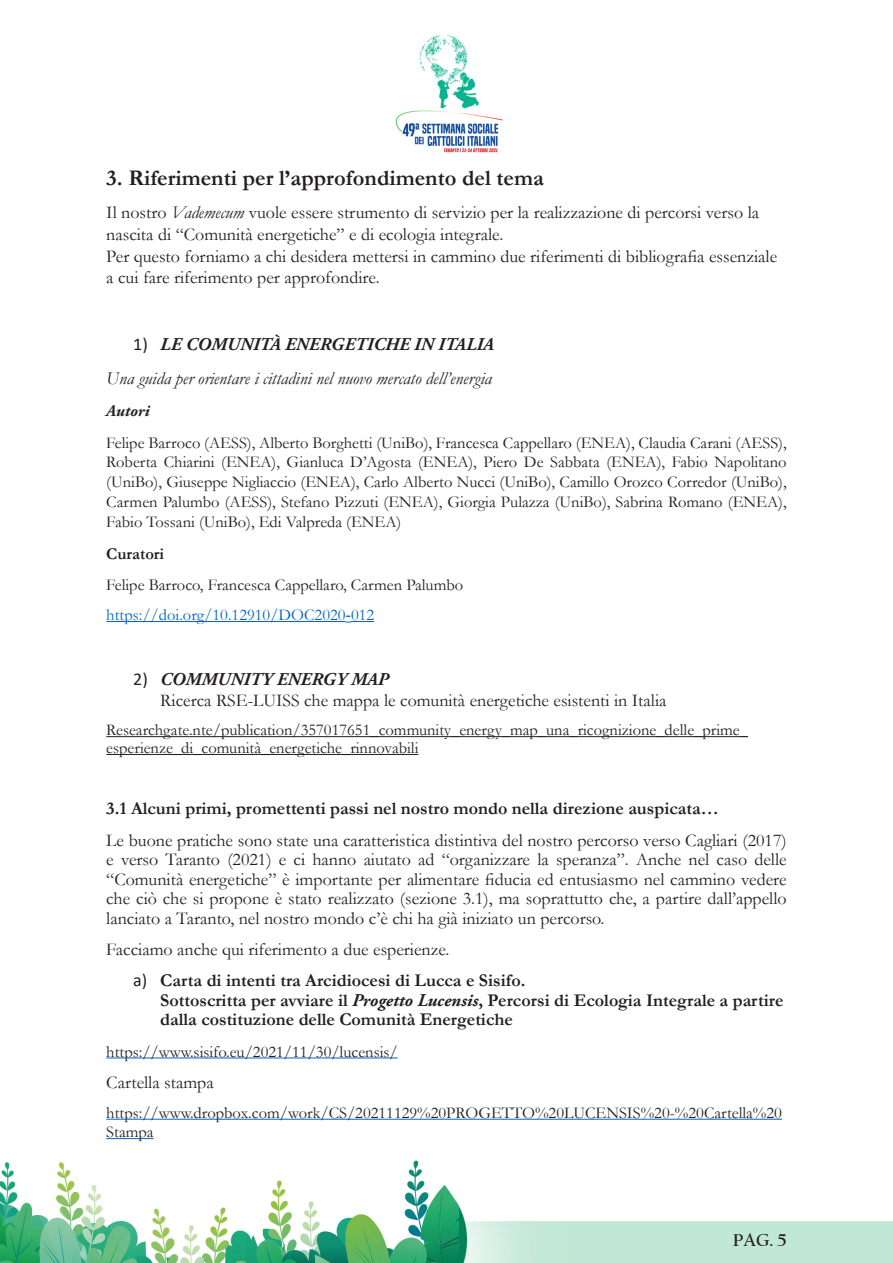
<style>
.page{position:relative;width:893px;height:1263px;background:#fff}
.page>*{position:absolute;margin:0;border:0;box-sizing:border-box;transform-origin:0 0}
.t1{font:700 22.5px "Garamond";color:#231f20}
.List_Paragraph{font:18px/19.5px "Garamond";color:#231f20}
.List_Paragraph-2{font:700 18px/19.4px "Garamond";color:#231f20}
.t2{font:italic 18px "Garamond";color:#231f20}
.t3{font:italic 700 18px "Adobe Garamond Pro";color:#231f20}
.t4{font:700 18px "Californian FB";color:#231f20}
.t5{font:16.5px/19.8px "Garamond";color:#231f20}
.t6{font:16.5px "Garamond";color:#0563c1}
.t7{font:700 16.5px "Garamond";color:#231f20}
.t8{font:italic 700 16.5px "Adobe Garamond Pro";color:#231f20}
.s1{font-style:italic}
.s2{font-family:"Calibri";font-weight:400;font-style:normal}
.s3{font-family:"Times New Roman"}
.s4{font-family:"Calibri";font-weight:400}
.s5{font-family:"Adobe Garamond Pro";font-style:italic}
</style>
<div class="page">
<img style="left:0;top:35px;width:893px;height:1228px">
<hr style="left:106px;top:621px;width:240px;height:1px;background:#0563c1">
<svg style="left:346px;top:621px;width:28px;height:2px"></svg>
<hr style="left:106px;top:736px;width:642px;height:1px;background:#231f20">
<hr style="left:106px;top:754px;width:313px;height:1px;background:#231f20">
<hr style="left:106px;top:1057px;width:292px;height:1px;background:#0563c1">
<hr style="left:106px;top:1119px;width:676px;height:1px;background:#0563c1">
<hr style="left:106px;top:1138px;width:48px;height:1px;background:#0563c1">
<p class="t1" style="left:106px;top:162px;width:439px">3. Riferimenti per l’approfondimento del tema</p>
<p class="List_Paragraph" style="left:106px;top:201px;width:672px;line-height:21.6px">Il nostro <span class="s1">Vademecum</span> vuole essere strumento di servizio per la realizzazione di percorsi verso la nascita di “Comunità energetiche” e di ecologia integrale.<br>Per questo forniamo a chi desidera mettersi in cammino due riferimenti di bibliografia essenziale a cui fare riferimento per approfondire.</p>
<p class="t3" style="left:133px;top:334px;width:362px"><span class="s2">1)</span> LE COMUNITÀ ENERGETICHE IN ITALIA</p>
<p class="t2" style="left:106px;top:366px;width:387px">Una guida per orientare i cittadini nel nuovo mercato dell’energia</p>
<p class="t8" style="left:106px;top:401px;width:45px">Autori</p>
<p class="t5" style="left:106px;top:432px;width:682px;text-align:justify">Felipe Barroco (AESS), Alberto Borghetti (UniBo), Francesca Cappellaro (ENEA), Claudia Carani (AESS), Roberta Chiarini (ENEA), Gianluca D’Agosta (ENEA), Piero De Sabbata (ENEA), Fabio Napolitano (UniBo), Giuseppe Nigliaccio (ENEA), Carlo Alberto Nucci (UniBo), Camillo Orozco Corredor (UniBo), Carmen Palumbo (AESS), Stefano Pizzuti (ENEA), Giorgia Pulazza (UniBo), Sabrina Romano (ENEA), Fabio Tossani (UniBo), Edi Valpreda (ENEA)</p>
<p class="t7" style="left:106px;top:542px;width:59px">Curatori</p>
<p class="t5" style="left:106px;top:575px;width:358px">Felipe Barroco, Francesca Cappellaro, Carmen Palumbo</p>
<p class="t6" style="left:106px;top:604px;width:269px">https://doi.org/10.12910/DOC2020<span class="s3">‐</span>012</p>
<p class="t3" style="left:133px;top:668px;width:257px"><span class="s2">2)</span> COMMUNITY ENERGY MAP</p>
<p class="List_Paragraph" style="left:160px;top:690px;width:508px">Ricerca RSE-LUISS che mappa le comunità energetiche esistenti in Italia</p>
<p class="t5" style="left:106px;top:721px;width:643px;line-height:17.9px">Researchgate.nte/publication/357017651_community_energy_map_una_ricognizione_delle_prime_ esperienze_di_comunità_energetiche_rinnovabili</p>
<p class="List_Paragraph-2" style="left:106px;top:799px;width:614px">3.1 Alcuni primi, promettenti passi nel nostro mondo nella direzione auspicata…</p>
<p class="List_Paragraph" style="left:106px;top:830px;width:682px;text-align:justify">Le buone pratiche sono state una caratteristica distintiva del nostro percorso verso Cagliari (2017) e verso Taranto (2021) e ci hanno aiutato ad “organizzare la speranza”. Anche nel caso delle “Comunità energetiche” è importante per alimentare fiducia ed entusiasmo nel cammino vedere che ciò che si propone è stato realizzato (sezione 3.1), ma soprattutto che, a partire dall’appello lanciato a Taranto, nel nostro mondo c’è chi ha già iniziato un percorso.</p>
<p class="List_Paragraph" style="left:106px;top:939px;width:345px">Facciamo anche qui riferimento a due esperienze.</p>
<p class="List_Paragraph-2" style="left:133px;top:971px;width:394px"><span class="s4">a)</span> Carta di intenti tra Arcidiocesi di Lucca e Sisifo.</p>
<p class="List_Paragraph-2" style="left:160px;top:990px;width:625px">Sottoscritta per avviare il <span class="s5">Progetto Lucensis</span>, Percorsi di Ecologia Integrale a partire dalla costituzione delle Comunità Energetiche</p>
<p class="t5" style="left:106px;top:1041px;width:293px">https://www.sisifo.eu/2021/11/30/lucensis/</p>
<p class="List_Paragraph" style="left:106px;top:1072px;width:109px">Cartella stampa</p>
<p class="t5" style="left:106px;top:1103px;width:677px;line-height:19.4px">https://www.dropbox.com/work/CS/20211129%20PROGETTO%20LUCENSIS%20-%20Cartella%20<br>Stampa</p>
<p class="t4" style="left:733px;top:1229px;width:55px">PAG. 5</p>
</div>
